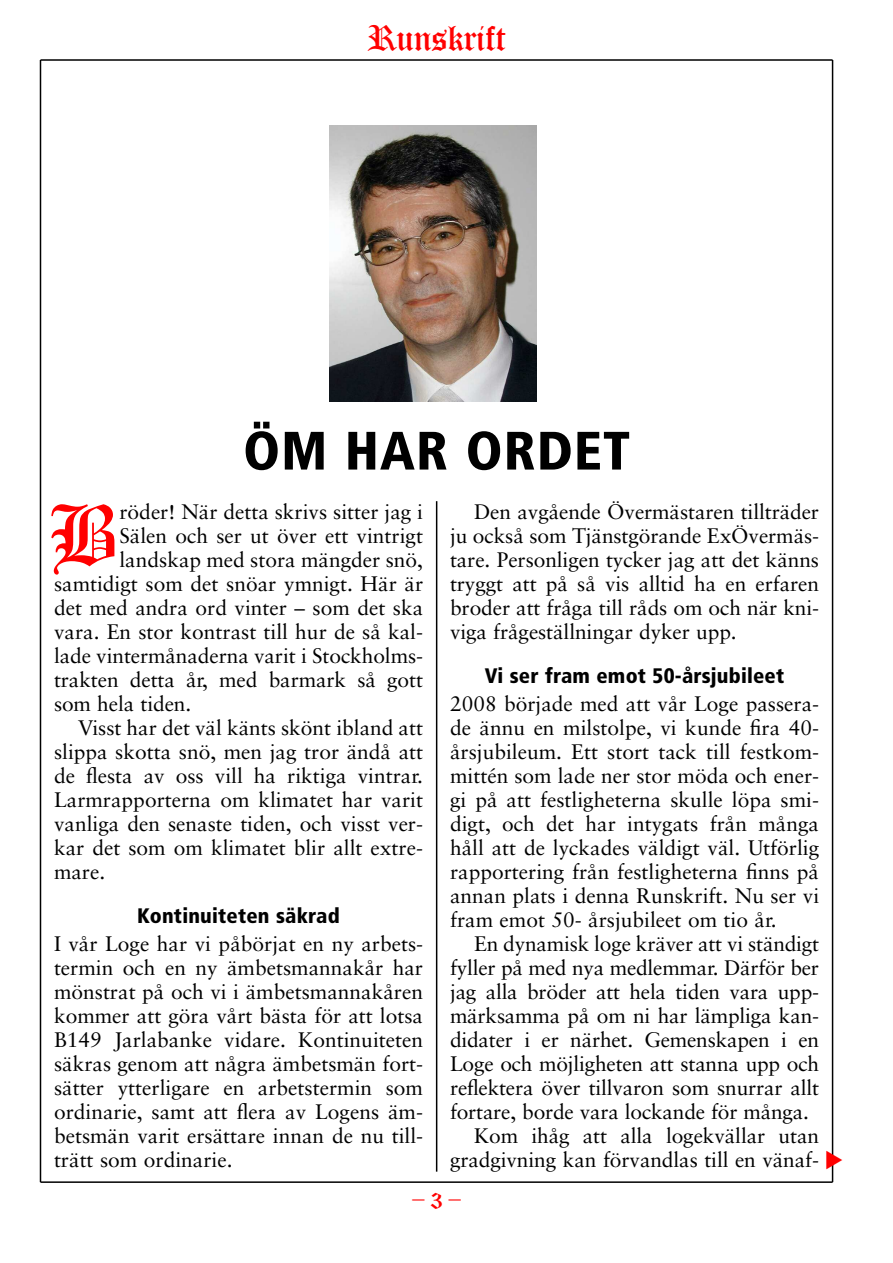
<style>
.page{position:relative;width:893px;height:1263px;background:#fff}
.page>*{position:absolute;margin:0;border:0;box-sizing:border-box;transform-origin:0 0}
.t1{font:84px "Old English Text";color:#f00}
.t2{font:900 condensed 54px "Frutiger";letter-spacing:.02em;color:#000}
.t3{font:36px "Old English Text";letter-spacing:-.015em;color:#f00}
.t4{font:24px "Old English Text";color:#f00}
.t5{font:21px/24px "Sabon";color:#000;text-align:justify}
.t6{font:900 condensed 21px "Frutiger";letter-spacing:.01em;color:#000}
</style>
<div class="page">
<hr style="left:40px;top:59px;width:792px;height:2px;background:#000">
<hr style="left:40px;top:60px;width:1px;height:1122px;background:#000">
<hr style="left:832px;top:60px;width:1px;height:1122px;background:#000">
<hr style="left:40px;top:1181px;width:792px;height:2px;background:#000">
<img style="left:330px;top:125px;width:207px;height:276px">
<hr style="left:436px;top:501px;width:1px;height:670px;background:#000">
<svg style="left:831px;top:1151px;width:3px;height:18px"></svg>
<h3 class="t3" style="left:367px;top:17px;width:140px">Runskrift</h3>
<h2 class="t2" style="left:243px;top:429px;width:388px">ÖM HAR ORDET</h2>
<p class="t5" style="left:119px;top:501px;width:305px">röder! När detta skrivs sitter jag i</p>
<p class="t5" style="left:119px;top:525px;width:305px">Sälen och ser ut över ett vintrigt</p>
<p class="t5" style="left:119px;top:549px;width:305px">landskap med stora mängder snö,</p>
<p class="t5" style="left:54px;top:573px;width:371px">samtidigt som det snöar ymnigt. Här är</p>
<p class="t5" style="left:54px;top:597px;width:371px">det med andra ord vinter – som det ska</p>
<p class="t5" style="left:54px;top:621px;width:371px">vara. En stor kontrast till hur de så kal-</p>
<p class="t5" style="left:54px;top:645px;width:371px">lade vintermånaderna varit i Stockholms-</p>
<p class="t5" style="left:54px;top:669px;width:371px">trakten detta år, med barmark så gott</p>
<p class="t5" style="left:54px;top:693px;width:139px">som hela tiden.</p>
<p class="t5" style="left:78px;top:717px;width:347px">Visst har det väl känts skönt ibland att</p>
<p class="t5" style="left:54px;top:741px;width:371px">slippa skotta snö, men jag tror ändå att</p>
<p class="t5" style="left:54px;top:765px;width:371px">de flesta av oss vill ha riktiga vintrar.</p>
<p class="t5" style="left:54px;top:789px;width:371px">Larmrapporterna om klimatet har varit</p>
<p class="t5" style="left:54px;top:813px;width:371px">vanliga den senaste tiden, och visst ver-</p>
<p class="t5" style="left:54px;top:837px;width:371px">kar det som om klimatet blir allt extre-</p>
<p class="t5" style="left:54px;top:861px;width:53px">mare.</p>
<p class="t6" style="left:137px;top:907px;width:204px">Kontinuiteten säkrad</p>
<p class="t5" style="left:54px;top:933px;width:371px">I vår Loge har vi påbörjat en ny arbets&shy;termin och en ny ämbetsmannakår har mönstrat på och vi i ämbetsmannakåren kommer att göra vårt bästa för att lotsa B149 Jarlabanke vidare. Kontinuiteten säkras genom att några ämbetsmän fort&shy;sätter ytterligare en arbetstermin som ordinarie, samt att flera av Logens äm&shy;betsmän varit ersättare innan de nu till&shy;trätt som ordinarie.</p>
<h1 class="t1" style="left:48px;top:488px;width:72px">B</h1>
<p class="t5" style="left:450px;top:501px;width:371px;text-indent:24px">Den avgående Övermästaren tillträder ju också som Tjänstgörande ExÖvermäs&shy;tare. Personligen tycker jag att det känns tryggt att på så vis alltid ha en erfaren broder att fråga till råds om och när kni&shy;viga frågeställningar dyker upp.</p>
<p class="t6" style="left:485px;top:667px;width:301px">Vi ser fram emot 50-årsjubileet</p>
<p class="t5" style="left:450px;top:693px;width:371px">2008 började med att vår Loge passera&shy;de ännu en milstolpe, vi kunde fira 40- årsjubileum. Ett stort tack till festkom&shy;mittén som lade ner stor möda och ener&shy;gi på att festligheterna skulle löpa smi&shy;digt, och det har intygats från många håll att de lyckades väldigt väl. Utförlig rapportering från festligheterna finns på annan plats i denna Runskrift. Nu ser vi fram emot 50- årsjubileet om tio år.</p>
<p class="t5" style="left:474px;top:933px;width:347px">En dynamisk loge kräver att vi ständigt</p>
<p class="t5" style="left:450px;top:957px;width:371px">fyller på med nya medlemmar. Därför ber</p>
<p class="t5" style="left:450px;top:981px;width:371px">jag alla bröder att hela tiden vara upp-</p>
<p class="t5" style="left:450px;top:1005px;width:371px">märksamma på om ni har lämpliga kan-</p>
<p class="t5" style="left:450px;top:1029px;width:371px">didater i er närhet. Gemenskapen i en</p>
<p class="t5" style="left:450px;top:1053px;width:371px">Loge och möjligheten att stanna upp och</p>
<p class="t5" style="left:450px;top:1077px;width:371px">reflektera över tillvaron som snurrar allt</p>
<p class="t5" style="left:450px;top:1101px;width:361px">fortare, borde vara lockande för många.</p>
<p class="t5" style="left:474px;top:1125px;width:347px">Kom ihåg att alla logekvällar utan</p>
<p class="t5" style="left:450px;top:1149px;width:371px">gradgivning kan förvandlas till en vänaf-</p>
<p class="t4" style="left:412px;top:1184px;width:50px">– 3 –</p>
</div>
